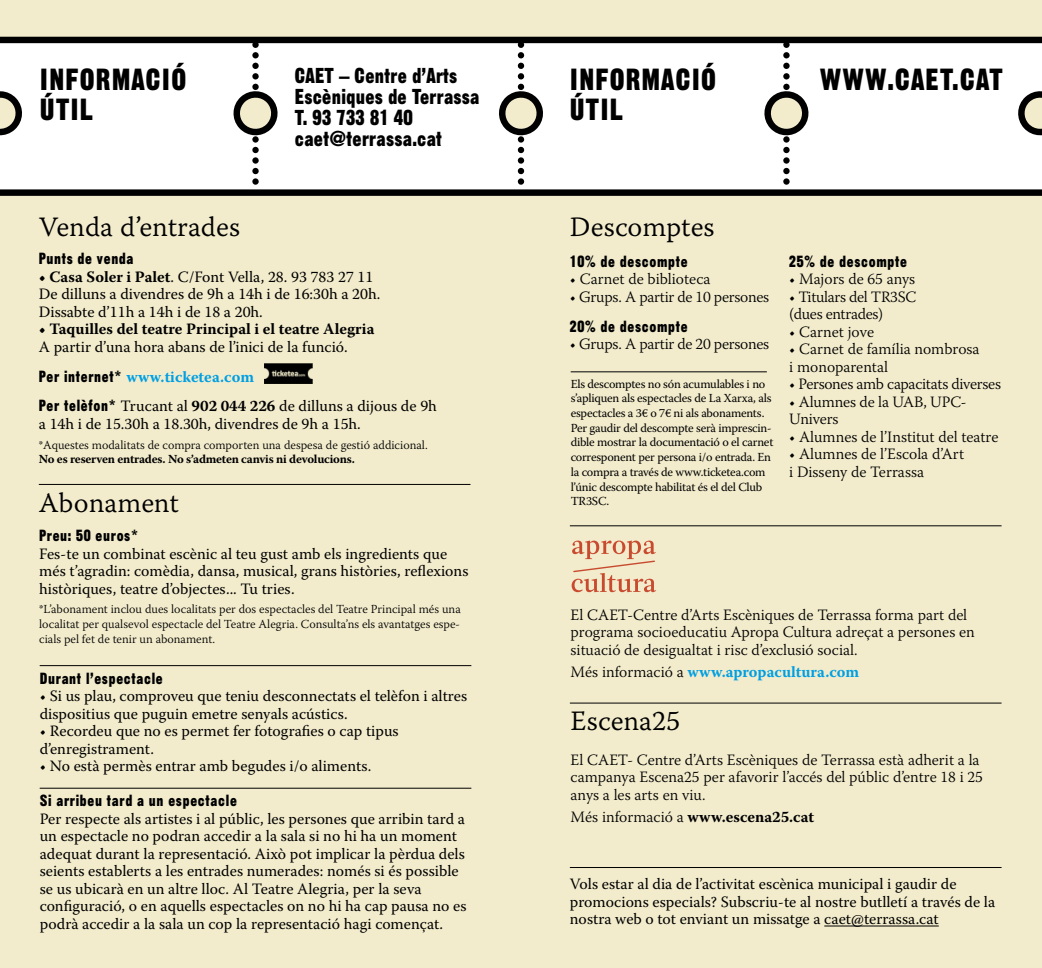
<style>
.page{position:relative;width:1042px;height:968px;background:#fff}
.page>*{position:absolute;margin:0;border:0;box-sizing:border-box;transform-origin:0 0}
.t1{font:29.75px/29.8px "Gothic Thirteen";letter-spacing:.04em;color:#000}
.t2{font:28px "Warnock Pro Light Capt";color:#000}
.t3{font:21px/21px "Gothic Thirteen";letter-spacing:.01em;color:#000}
.t4{font:15.75px/17.5px "Warnock Pro";color:#000}
.t5{font:300 15.75px/17.5px "Warnock Pro";color:#000}
.t6{font:300 15.75px/17.5px "Warnock Pro";letter-spacing:-.02em;color:#000}
.t7{font:15.75px "Gothic Thirteen";letter-spacing:.04em;color:#000}
.t8{font:700 15.75px "Warnock Pro";color:#000}
.t9{font:700 15.75px "Warnock Pro";color:#009fe3}
.t10{font:12.25px/14.7px "Warnock Pro";letter-spacing:-.02em;color:#000}
.t11{font:300 12.25px/14.7px "Warnock Pro";color:#000;text-align:justify}
.t12{font:700 12.25px "Warnock Pro";letter-spacing:-.02em;color:#000}
.s1{font-weight:700}
.s2{font-family:"Gothic Thirteen"}
.s3{font-weight:700;color:#009fe3}
.s4{font-weight:300;color:#000}
.s5{font-weight:300}
</style>
<div class="page">
<div style="left:0;top:0;width:1042px;height:967px;background:#f2eccc"></div>
<svg style="left:0;top:36px;width:1042px;height:160px;background:#e4e4e3"></svg>
<hr style="left:571px;top:371px;width:196px;height:1px;background:#000">
<img style="left:265px;top:363px;width:48px;height:20px">
<hr style="left:40px;top:665px;width:431px;height:1px;background:#000">
<hr style="left:40px;top:787px;width:431px;height:1px;background:#000">
<svg style="left:571px;top:540px;width:85px;height:52px"></svg>
<hr style="left:824px;top:925px;width:115px;height:1px;background:#000">
<hr style="left:39px;top:484px;width:431px;height:1px;background:#000">
<hr style="left:570px;top:525px;width:431px;height:1px;background:#000">
<hr style="left:570px;top:702px;width:431px;height:1px;background:#000">
<hr style="left:570px;top:866px;width:431px;height:1px;background:#000">
<svg style="left:0;top:90px;width:30px;height:53px"></svg>
<svg style="left:1010px;top:90px;width:32px;height:53px"></svg>
<h1 class="t1" style="left:40px;top:64px;width:148px">INFORMACIÓ<br>ÚTIL</h1>
<h1 class="t1" style="left:570px;top:64px;width:148px">INFORMACIÓ<br>ÚTIL</h1>
<h1 class="t1" style="left:820px;top:64px;width:184px">WWW.CAET.CAT</h1>
<h3 class="t3" style="left:295px;top:64px;width:186px">CAET – Centre d’Arts<br>Escèniques de Terrassa<br>T. 93 733 81 40 caet@terrassa.cat</h3>
<h2 class="t2" style="left:39px;top:210px;width:203px">Venda d’entrades</h2>
<p class="t7" style="left:39px;top:249px;width:96px">Punts de venda</p>
<p class="t4" style="left:39px;top:267px;width:343px"><span class="s1">• Casa Soler i Palet</span>. C/Font Vella, 28. 93 783 27 11<br>De dilluns a divendres de 9h a 14h i de 16:30h a 20h.<br>Dissabte d’11h a 14h i de 18 a 20h.</p>
<p class="t8" style="left:39px;top:319px;width:337px">• Taquilles del teatre Principal i el teatre Alegria</p>
<p class="t4" style="left:39px;top:331px;width:400px;line-height:29.8px">A partir d’una hora abans de l’inici de la funció.<br><span class="s2">Per internet*</span> <span class="s3">www.ticketea.com<br></span><span class="s2">Per telèfon*</span> Trucant al <span class="s1">902 044 226</span> de dilluns a dijous de 9h</p>
<p class="t4" style="left:39px;top:414px;width:324px">a 14h i de 15.30h a 18.30h, divendres de 9h a 15h.</p>
<p class="t11" style="left:39px;top:437px;width:390px">*Aquestes modalitats de compra comporten una despesa de gestió addicional.</p>
<p class="t12" style="left:39px;top:451px;width:318px">No es reserven entrades. No s’admeten canvis ni devolucions.</p>
<h2 class="t2" style="left:39px;top:485px;width:142px">Abonament</h2>
<p class="t7" style="left:39px;top:525px;width:100px">Preu: 50 euros*</p>
<p class="t4" style="left:39px;top:544px;width:431px">Fes-te un combinat escènic al teu gust amb els ingredients que més t’agradin: comèdia, dansa, musical, grans històries, reflexions històriques, teatre d’objectes... Tu tries.</p>
<p class="t11" style="left:39px;top:601px;width:423px">*L’abonament inclou dues localitats per dos espectacles del Teatre Principal més una localitat per qualsevol espectacle del Teatre Alegria. Consulta’ns els avantatges espe&shy;cials pel fet de tenir un abonament.</p>
<p class="t7" style="left:40px;top:668px;width:125px">Durant l’espectacle</p>
<p class="t4" style="left:40px;top:686px;width:429px">• Si us plau, comproveu que teniu desconnectats el telèfon i altres dispositius que puguin emetre senyals acústics.</p>
<p class="t4" style="left:40px;top:721px;width:360px">• Recordeu que no es permet fer fotografies o cap tipus d’enregistrament.</p>
<p class="t4" style="left:40px;top:756px;width:333px">• No està permès entrar amb begudes i/o aliments.</p>
<p class="t7" style="left:40px;top:790px;width:199px">Si arribeu tard a un espectacle</p>
<p class="t4" style="left:40px;top:809px;width:428px">Per respecte als artistes i al públic, les persones que arribin tard a un espectacle no podran accedir a la sala si no hi ha un moment adequat durant la representació. Això pot implicar la pèrdua dels seients establerts a les entrades numerades: només si és possible se us ubicarà en un altre lloc. Al Teatre Alegria, per la seva configuració, o en aquells espectacles on no hi ha cap pausa no es podrà accedir a la sala un cop la representació hagi començat.</p>
<h2 class="t2" style="left:570px;top:210px;width:146px">Descomptes</h2>
<p class="t7" style="left:570px;top:251px;width:119px">10% de descompte</p>
<p class="t5" style="left:570px;top:270px;width:142px">• Carnet de biblioteca</p>
<p class="t6" style="left:570px;top:287px;width:201px">• Grups. A partir de 10 persones</p>
<p class="t7" style="left:570px;top:316px;width:119px">20% de descompte</p>
<p class="t6" style="left:570px;top:335px;width:201px">• Grups. A partir de 20 persones</p>
<p class="t10" style="left:571px;top:376px;width:204px">Els descomptes no són acumulables i no s’apliquen als espectacles de La Xarxa, als espectacles a 3€ o 7€ ni als abonaments.<br>Per gaudir del descompte serà imprescin&shy;dible mostrar la documentació o el carnet corresponent per persona i/o entrada. En la compra a través de www.ticketea.com l’únic descompte habilitat és el del Club TR3SC.</p>
<p class="t7" style="left:789px;top:251px;width:119px">25% de descompte</p>
<p class="t5" style="left:789px;top:270px;width:127px">• Majors de 65 anys</p>
<p class="t6" style="left:789px;top:287px;width:128px">• Titulars del TR3SC (dues entrades)</p>
<p class="t5" style="left:789px;top:322px;width:86px">• Carnet jove</p>
<p class="t5" style="left:789px;top:340px;width:192px">• Carnet de família nombrosa i monoparental</p>
<p class="t6" style="left:789px;top:375px;width:213px">• Persones amb capacitats diverses</p>
<p class="t5" style="left:789px;top:392px;width:179px">• Alumnes de la UAB, UPC-<br>Univers</p>
<p class="t5" style="left:789px;top:427px;width:211px">• Alumnes de l’Institut del teatre</p>
<p class="t5" style="left:789px;top:445px;width:176px">• Alumnes de l’Escola d’Art i Disseny de Terrassa</p>
<p class="t5" style="left:570px;top:605px;width:406px">El CAET-Centre d’Arts Escèniques de Terrassa forma part del programa socioeducatiu Apropa Cultura adreçat a persones en situació de desigualtat i risc d’exclusió social.</p>
<p class="t9" style="left:570px;top:662px;width:290px"><span class="s4">Més informació a</span> www.apropacultura.com</p>
<h2 class="t2" style="left:570px;top:703px;width:111px">Escena25</h2>
<p class="t5" style="left:570px;top:750px;width:414px">El CAET- Centre d’Arts Escèniques de Terrassa està adherit a la campanya Escena25 per afavorir l’accés del públic d’entre 18 i 25 anys a les arts en viu.</p>
<p class="t8" style="left:570px;top:807px;width:245px"><span class="s5">Més informació a</span> www.escena25.cat</p>
<p class="t4" style="left:570px;top:874px;width:427px">Vols estar al dia de l’activitat escènica municipal i gaudir de promocions especials? Subscriu-te al nostre butlletí a través de la nostra web o tot enviant un missatge a caet@terrassa.cat</p>
</div>
